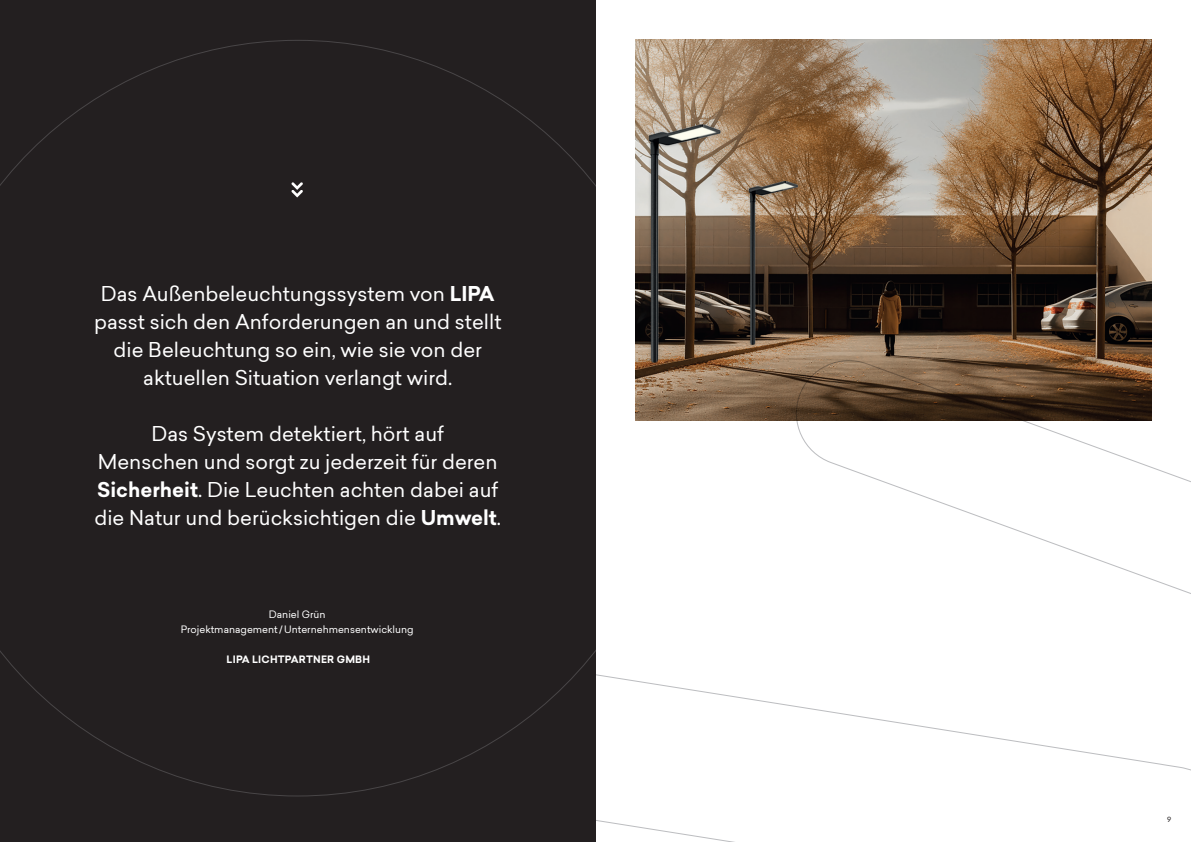
<style>
.page{position:relative;width:1191px;height:842px;background:#fff}
.page>*{position:absolute;margin:0;border:0;box-sizing:border-box;transform-origin:0 0}
.t1{font:20px/28px "Sailec";color:#fff;text-align:center}
.t2{font:10px/15px "Sailec";color:#fff;text-align:center}
.t3{font:700 10px "Sailec";letter-spacing:.02em;color:#fff}
.t4{font:7px "Sailec";color:#231f20}
.s1{font-weight:700}
</style>
<div class="page">
<img style="left:635px;top:40px;width:516px;height:381px">
<svg style="left:595px;top:655px;width:596px;height:187px"></svg>
<div style="left:0;top:0;width:595px;height:842px;background:#231f20"></div>
<svg style="left:789px;top:354px;width:402px;height:240px"></svg>
<svg style="left:291px;top:182px;width:12px;height:15px"></svg>
<p class="t1" style="left:94px;top:279px;width:409px">Das Außenbeleuchtungssystem von <span class="s1">LIPA </span>passt sich den Anforderungen an und stellt die Beleuchtung so ein, wie sie von der aktuellen Situation verlangt wird.</p>
<p class="t1" style="left:94px;top:419px;width:408px">Das System detektiert, hört auf<br>Menschen und sorgt zu jederzeit für deren <span class="s1">Sicherheit</span>. Die Leuchten achten dabei auf die Natur und berücksichtigen die <span class="s1">Umwelt</span>.</p>
<p class="t2" style="left:181px;top:607px;width:234px">Daniel Grün<br>Projektmanagement/Unternehmensentwicklung</p>
<p class="t3" style="left:227px;top:653px;width:145px">LIPA LICHTPARTNER GMBH</p>
<p class="t4" style="left:1167px;top:815px;width:6px">9</p>
</div>
